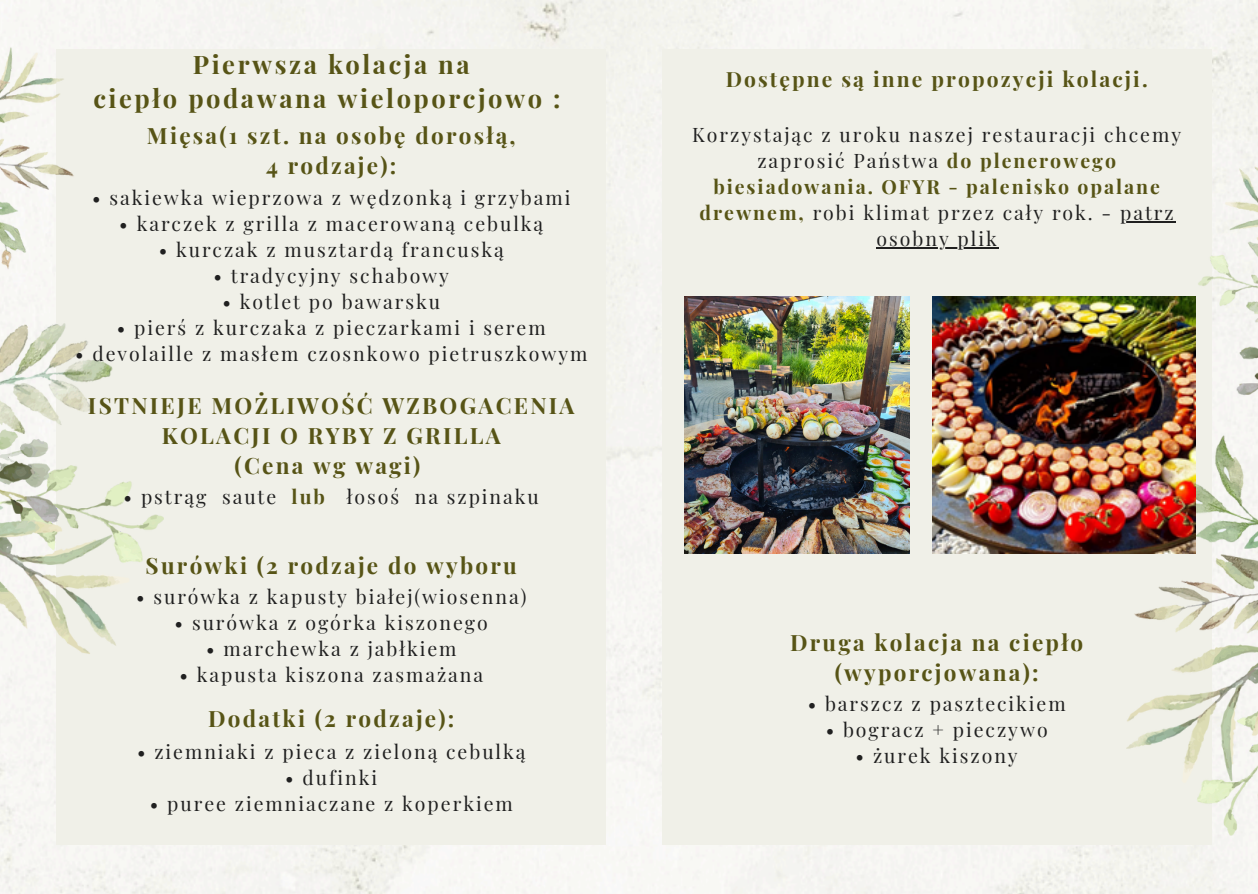
<style>
.page{position:relative;width:1258px;height:894px;background:#fff}
.page>*{position:absolute;margin:0;border:0;box-sizing:border-box;transform-origin:0 0}
.t1{font:700 25.5px/33.9px "Playfair Display";letter-spacing:.1em;color:#575416;text-align:center}
.t2{font:700 22.5px/30px "Playfair Display";letter-spacing:.1em;color:#575416;text-align:center}
.t3{font:700 21px "Playfair Display";letter-spacing:.1em;color:#575416}
.t4{font:19.5px/26.1px "Playfair Display";letter-spacing:.1em;color:#202020;text-align:center}
.s1{font-weight:700;color:#575416}
</style>
<div class="page">
<div style="left:662px;top:50px;width:549px;height:793px;background:#f0f0e8"></div>
<div style="left:56px;top:50px;width:550px;height:793px;background:#f0f0e8"></div>
<img style="left:0;top:0;width:163px;height:698px">
<img style="left:1127px;top:124px;width:131px;height:713px">
<img style="left:685px;top:297px;width:225px;height:256px">
<img style="left:932px;top:297px;width:264px;height:256px">
<hr style="left:1120px;top:221px;width:56px;height:2px;background:#202020">
<hr style="left:876px;top:247px;width:123px;height:2px;background:#202020">
<p class="t1" style="left:93px;top:46px;width:469px">Pierwsza kolacja na<br>ciepło podawana wieloporcjowo :</p>
<p class="t2" style="left:147px;top:120px;width:370px">Mięsa(1 szt. na osobę dorosłą,<br>4 rodzaje):</p>
<p class="t4" style="left:92px;top:183px;width:480px">• sakiewka wieprzowa z wędzonką i grzybami</p>
<p class="t4" style="left:119px;top:209px;width:425px">• karczek z grilla z macerowaną cebulką</p>
<p class="t4" style="left:159px;top:235px;width:347px">• kurczak z musztardą francuską</p>
<p class="t4" style="left:213px;top:261px;width:237px">• tradycyjny schabowy</p>
<h2 class="t4" style="left:222px;top:287px;width:219px">• kotlet po bawarsku</h2>
<p class="t4" style="left:117px;top:313px;width:430px">• pierś z kurczaka z pieczarkami i serem</p>
<h2 class="t4" style="left:75px;top:339px;width:514px">• devolaille z masłem czosnkowo pietruszkowym</h2>
<p class="t2" style="left:88px;top:389px;width:488px">ISTNIEJE MOŻLIWOŚĆ WZBOGACENIA<br>KOLACJI O RYBY Z GRILLA<br>(Cena wg wagi)</p>
<p class="t4" style="left:124px;top:482px;width:275px">• pstrąg saute <span class="s1">lub</span> łosoś</p>
<p class="t4" style="left:415px;top:482px;width:126px">na szpinaku</p>
<p class="t2" style="left:146px;top:549px;width:373px">Surówki (2 rodzaje do wyboru</p>
<h2 class="t4" style="left:136px;top:582px;width:392px">• surówka z kapusty białej(wiosenna)</h2>
<p class="t4" style="left:175px;top:608px;width:315px">• surówka z ogórka kiszonego</p>
<p class="t4" style="left:206px;top:634px;width:252px">• marchewka z jabłkiem</p>
<p class="t4" style="left:179px;top:660px;width:305px">• kapusta kiszona zasmażana</p>
<h2 class="t2" style="left:208px;top:702px;width:248px">Dodatki (2 rodzaje):</h2>
<p class="t4" style="left:137px;top:737px;width:390px">• ziemniaki z pieca z zieloną cebulką</p>
<p class="t4" style="left:285px;top:763px;width:93px">• dufinki</p>
<p class="t4" style="left:150px;top:789px;width:364px">• puree ziemniaczane z koperkiem</p>
<p class="t3" style="left:726px;top:65px;width:423px">Dostępne są inne propozycji kolacji.</p>
<p class="t4" style="left:692px;top:120px;width:490px">Korzystając z uroku naszej restauracji chcemy zaprosić Państwa <span class="s1">do plenerowego biesiadowania. OFYR - palenisko opalane drewnem,</span> robi klimat przez cały rok. - patrz osobny plik</p>
<h2 class="t2" style="left:790px;top:626px;width:295px">Druga kolacja na ciepło (wyporcjowana):</h2>
<p class="t4" style="left:808px;top:690px;width:260px">• barszcz z pasztecikiem</p>
<p class="t4" style="left:826px;top:716px;width:223px">• bogracz + pieczywo</p>
<p class="t4" style="left:855px;top:742px;width:164px">• żurek kiszony</p>
</div>
